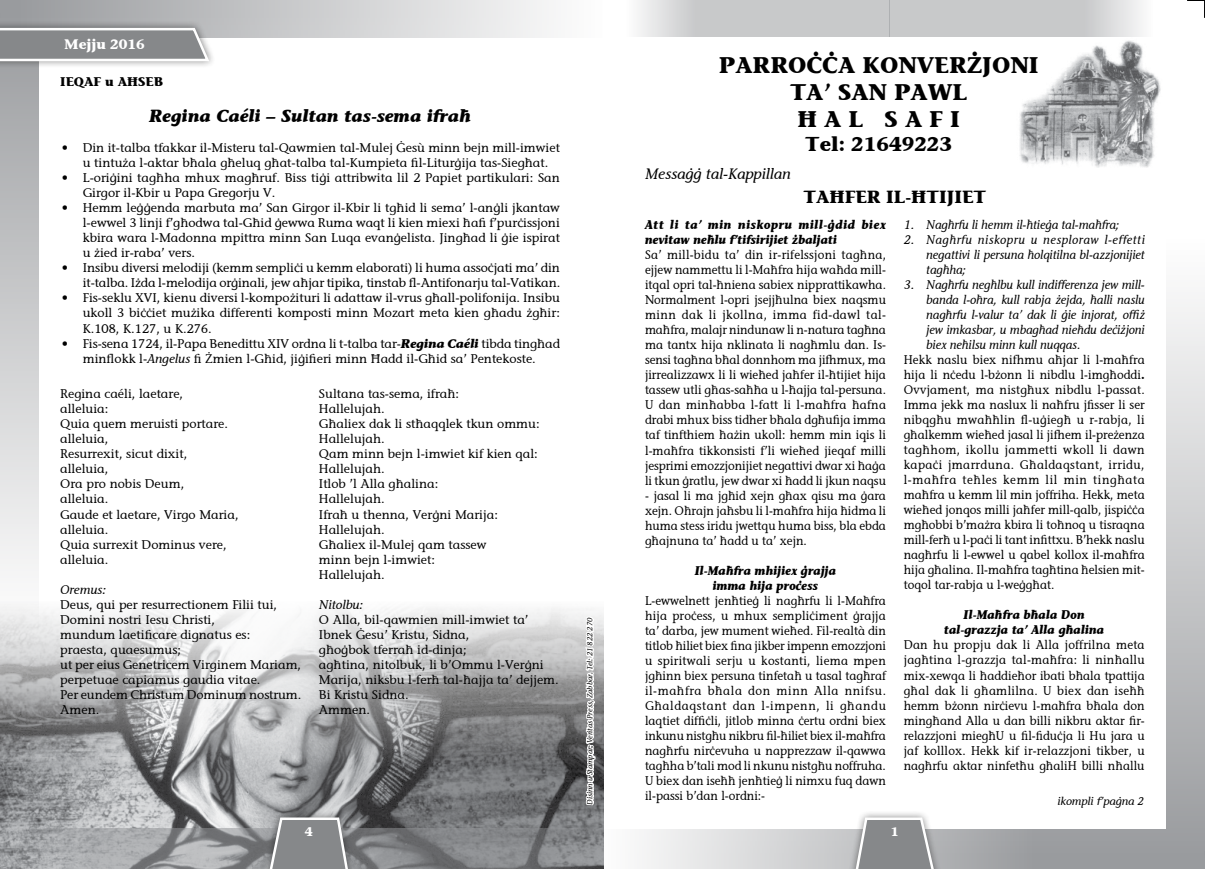
<style>
.page{position:relative;width:1205px;height:869px;background:#fff}
.page>*{position:absolute;margin:0;border:0;box-sizing:border-box;transform-origin:0 0}
.t1{font:22.5px/27px "Malta Stone Informal Bold LP3";color:#000;text-align:center}
.t2{font:20px "Malta Stone Informal Bold LP3";color:#000}
.t3{font:17.5px "Malta Stone Informal Bold Italic LP3";color:#000}
.t4{font:17.5px "Malta Stone Informal Bold LP3";color:#000}
.t5{font:15px "Malta Stone Informal Italic LP3";color:#000}
.t6{font:13.75px "Malta Stone Informal Bold LP3";color:#fff}
.t7{font:12.5px/15px "Malta Stone Informal LP3";color:#000;text-align:justify;scale:.93 1}
.t8{font:12.5px/15px "Malta Stone Informal LP3";color:#000}
.t9{font:12.5px/15px "Malta Stone Informal Italic LP3";color:#000;text-align:justify}
.t10{font:12.5px/15px "Malta Stone Informal Bold Italic LP3";color:#000;text-align:center;scale:.93 1}
.t11{font:12.5px "Malta Stone Informal Bold LP3";color:#000}
.t12{font:12.5px "Malta Stone Informal Bold LP3";color:#fff}
.t13{font:11.25px "Malta Stone Informal Italic LP3";color:#000}
.t14{font:7.5px "Malta Stone Informal Italic LP3";color:#000}
.s1{font-family:"Malta Stone Informal Bold Italic LP3"}
.s2{font-family:"Malta Stone Informal Italic LP3"}
.s3{font-family:"Malta Stone Informal Bold LP3"}
</style>
<div class="page">
<svg style="left:889px;top:0;width:253px;height:37px;background:#cccdce"></svg>
<svg style="left:638px;top:0;width:251px;height:37px;background:#cdcdce"></svg>
<svg style="left:0;top:0;width:1px;height:18px"></svg>
<svg style="left:0;top:850px;width:18px;height:19px"></svg>
<svg style="left:1px;top:0;width:38px;height:571px;background:#cacbcc"></svg>
<div style="left:18px;top:0;width:591px;height:39px;background:linear-gradient(to right,#9a9b9e,#fff)"></div>
<div style="left:0;top:20px;width:216px;height:49px;background:#000;opacity:.47"></div>
<svg style="left:0;top:27px;width:211px;height:36px;background:#9c9ea0"></svg>
<svg style="left:1187px;top:850px;width:18px;height:19px"></svg>
<div style="left:602px;top:239px;width:602px;height:629px;background:linear-gradient(to bottom,#fefefe,#97999c)"></div>
<div style="left:597px;top:55px;width:569px;height:773px;background:#fff"></div>
<svg style="left:1187px;top:0;width:18px;height:18px"></svg>
<svg style="left:604px;top:828px;width:429px;height:40px"></svg>
<div style="left:847px;top:809px;width:95px;height:59px;background:#000;opacity:.47"></div>
<svg style="left:853px;top:815px;width:84px;height:53px;background:#9fa1a3"></svg>
<img style="left:1019px;top:40px;width:142px;height:127px">
<img style="left:1px;top:604px;width:603px;height:264px">
<svg style="left:356px;top:828px;width:246px;height:40px;background:#808284"></svg>
<svg style="left:20px;top:828px;width:241px;height:40px;background:#9fa1a3"></svg>
<div style="left:261px;top:809px;width:95px;height:59px;background:#000;opacity:.47"></div>
<svg style="left:267px;top:815px;width:83px;height:53px;background:#8f9193"></svg>
<svg style="left:583px;top:614px;width:14px;height:193px"></svg>
<p class="t6" style="left:64px;top:36px;width:82px">Mejju 2016</p>
<p class="t11" style="left:60px;top:74px;width:104px">IEQAF u AĦSEB</p>
<h3 class="t3" style="left:149px;top:105px;width:323px">Regina Caéli – Sultan tas-sema ifraħ</h3>
<p class="t8" style="left:83px;top:140px;width:479px;text-indent:-21px">• Din it-talba tfakkar il-Misteru tal-Qawmien tal-Mulej Ġesù minn bejn mill-imwiet u tintuża l-aktar bħala għeluq għat-talba tal-Kumpieta fil-Liturġija tas-Siegħat.</p>
<p class="t8" style="left:83px;top:170px;width:479px;text-indent:-21px">• L-oriġini tagħha mhux magħruf. Biss tiġi attribwita lil 2 Papiet partikulari: San<br>Girgor il-Kbir u Papa Gregorju V.</p>
<p class="t8" style="left:83px;top:200px;width:479px;text-align:justify;text-indent:-21px">• Hemm leġġenda marbuta ma’ San Girgor il-Kbir li tgħid li sema’ l-anġli jkantaw l-ewwel 3 linji f’għodwa tal-Għid ġewwa Ruma waqt li kien miexi ħafi f’purċissjoni kbira wara l-Madonna mpittra minn San Luqa evanġelista. Jingħad li ġie ispirat u żied ir-raba’ vers.</p>
<p class="t8" style="left:62px;top:260px;width:500px;text-align:right">• Insibu diversi melodiji (kemm sempliċi u kemm elaborati) li huma assoċjati ma’ din it-talba. Iżda l-melodija orġinali, jew aħjar tipika, tinstab fl-Antifonarju tal-Vatikan.</p>
<p class="t8" style="left:83px;top:290px;width:479px;text-align:justify;text-indent:-21px">• Fis-seklu XVI, kienu diversi l-kompożituri li adattaw il-vrus għall-polifonija. Insibu ukoll 3 biċċiet mużika differenti komposti minn Mozart meta kien għadu żgħir:<br>K.108, K.127, u K.276.</p>
<p class="t8" style="left:62px;top:335px;width:500px;text-align:center">• Fis-sena 1724, il-Papa Benedittu XIV ordna li t-talba tar-<span class="s1">Regina Caéli</span> tibda tingħad minflokk l-<span class="s2">Angelus</span> fi Żmien l-Għid, jiġifieri minn Ħadd il-Għid sa’ Pentekoste.</p>
<p class="t8" style="left:60px;top:386px;width:180px">Regina caéli, laetare,<br>alleluia:<br>Quia quem meruisti portare. alleluia,<br>Resurrexit, sicut dixit,<br>alleluia,<br>Ora pro nobis Deum,<br>alleluia.<br>Gaude et laetare, Virgo Maria, alleluia.<br>Quia surrexit Dominus vere, alleluia.</p>
<p class="t9" style="left:60px;top:581px;width:47px">Oremus:</p>
<p class="t8" style="left:60px;top:596px;width:243px">Deus, qui per resurrectionem Filii tui,<br>Domini nostri Iesu Christi,<br>mundum laetificare dignatus es:<br>praesta, quaesumus;<br>ut per eius Genetricem Virginem Mariam, perpetuae capiamus gaudia vitae.<br>Per eundem Christum Dominum nostrum.<br>Amen.</p>
<p class="t8" style="left:319px;top:386px;width:222px">Sultana tas-sema, ifraħ:<br>Hallelujah.<br>Għaliex dak li stħaqqlek tkun ommu:<br>Hallelujah.<br>Qam minn bejn l-imwiet kif kien qal:<br>Hallelujah.<br>Itlob ’l Alla għalina:<br>Hallelujah.<br>Ifraħ u thenna, Verġni Marija:<br>Hallelujah.<br>Għaliex il-Mulej qam tassew<br>minn bejn l-imwiet:<br>Hallelujah.</p>
<p class="t9" style="left:319px;top:596px;width:46px">Nitolbu:</p>
<p class="t8" style="left:319px;top:611px;width:241px">O Alla, bil-qawmien mill-imwiet ta’<br>Ibnek Ġesu’ Kristu, Sidna,<br>għoġbok tferraħ id-dinja;<br>agħtina, nitolbuk, li b’Ommu l-Verġni<br>Marija, niksbu l-ferħ tal-ħajja ta’ dejjem.<br>Bi Kristu Sidna.<br>Ammen.</p>
<p class="t12" style="left:305px;top:823px;width:9px">4</p>
<p class="t14" style="left:585px;top:804px;width:188px;rotate:-90deg">Disinn u Stampar: Veritas Press, Zabbar. Tel: 21 822 270</p>
<h1 class="t1" style="left:719px;top:51px;width:321px">PARROĊĊA KONVERŻJONI<br>TA’ SAN PAWL<br>Ħ A L S A F I</h1>
<h2 class="t2" style="left:805px;top:132px;width:148px">Tel: 21649223</h2>
<p class="t5" style="left:645px;top:165px;width:147px">Messaġġ tal-Kappillan</p>
<h3 class="t4" style="left:803px;top:186px;width:184px">TAĦFER IL-ĦTIJIET</h3>
<p class="t10" style="left:645px;top:217px;width:261px;text-align:left">Att li ta’ min niskopru mill-ġdid biex nevitaw neħlu f’tifsirijiet żbaljati</p>
<p class="t7" style="left:645px;top:247px;width:261px">Sa’ mill-bidu ta’ din ir-rifelssjoni tagħna, ejjew nammettu li l-Maħfra hija waħda mill&shy;itqal opri tal-ħniena sabiex nipprattikawha.<br>Normalment l-opri jsejjħulna biex naqsmu minn dak li jkollna, imma fid-dawl tal&shy;maħfra, malajr nindunaw li n-natura tagħna ma tantx hija nklinata li nagħmlu dan. Is&shy;sensi tagħna bħal donnhom ma jifhmux, ma jirrealizzawx li li wieħed jaħfer il-ħtijiet hija tassew utli għas-saħħa u l-ħajja tal-persuna.<br>U dan minħabba l-fatt li l-maħfra ħafna drabi mhux biss tidher bħala dgħufija imma taf tinfthiem ħażin ukoll: hemm min iqis li l-maħfra tikkonsisti f’li wieħed jieqaf milli jesprimi emozzjonijiet negattivi dwar xi ħaġa li tkun ġratlu, jew dwar xi ħadd li jkun naqsu</p>
<p class="t7" style="left:645px;top:487px;width:261px">- jasal li ma jgħid xejn għax qisu ma ġara xejn. Oħrajn jaħsbu li l-maħfra hija ħidma li huma stess iridu jwettqu huma biss, bla ebda għajnuna ta’ ħadd u ta’ xejn.</p>
<p class="t10" style="left:695px;top:562px;width:154px">Il-Maħfra mhijiex ġrajja imma hija proċess</p>
<p class="t7" style="left:645px;top:592px;width:261px">L-ewwelnett jenħtieġ li nagħrfu li l-Maħfra hija proċess, u mhux sempliċiment ġrajja ta’ darba, jew mument wieħed. Fil-realtà din titlob ħiliet biex fina jikber impenn emozzjoni u spiritwali serju u kostanti, liema mpen jgħinn biex persuna tinfetaħ u tasal tagħraf il-maħfra bħala don minn Alla nnifsu.<br>Għaldaqstant dan l-impenn, li għandu laqtiet diffiċli, jitlob minna ċertu ordni biex inkunu nistgħu nikbru fil-ħiliet biex il-maħfra nagħrfu nirċevuha u napprezzaw il-qawwa tagħha b’tali mod li nkunu nistgħu noffruha.<br>U biex dan iseħħ jenħtieġ li nimxu fuq dawn il-passi b’dan l-ordni:-</p>
<p class="t9" style="left:904px;top:217px;width:217px">1. Nagħrfu li hemm il-ħtieġa tal-maħfra;</p>
<p class="t9" style="left:926px;top:232px;width:220px;text-indent:-22px">2. Nagħrfu niskopru u nesploraw l-effetti negattivi li persuna ħolqitilna bl-azzjonijiet tagħha;</p>
<p class="t9" style="left:926px;top:277px;width:220px;text-indent:-22px">3. Nagħrfu negħlbu kull indifferenza jew mill&shy;banda l-oħra, kull rabja żejda, ħalli naslu nagħrfu l-valur ta’ dak li ġie injorat, offiż jew imkasbar, u mbagħad nieħdu deċiżjoni biex neħilsu minn kull nuqqas.</p>
<p class="t7" style="left:904px;top:352px;width:261px">Hekk naslu biex nifhmu aħjar li l-maħfra hija li nċedu l-bżonn li nibdlu l-imgħoddi<span class="s3">.<br></span>Ovvjament, ma nistgħux nibdlu l-passat.<br>Imma jekk ma naslux li naħfru jfisser li ser nibqgħu mwaħħlin fl-uġiegħ u r-rabja, li għalkemm wieħed jasal li jifhem il-preżenza tagħhom, ikollu jammetti wkoll li dawn kapaċi jmarrduna. Għaldaqstant, irridu, l-maħfra teħles kemm lil min tingħata maħfra u kemm lil min joffriha. Hekk, meta wieħed jonqos milli jaħfer mill-qalb, jispiċċa mgħobbi b’mażra kbira li toħnoq u tisraqna mill-ferħ u l-paċi li tant infittxu. B’hekk naslu nagħrfu li l-ewwel u qabel kollox il-maħfra hija għalina. Il-maħfra tagħtina ħelsien mit&shy;toqol tar-rabja u l-weġgħat.</p>
<p class="t10" style="left:944px;top:607px;width:174px">Il-Maħfra bħala Don tal-grazzja ta’ Alla għalina</p>
<p class="t7" style="left:904px;top:637px;width:261px">Dan hu propju dak li Alla joffrilna meta jagħtina l-grazzja tal-maħfra: li ninħallu mix-xewqa li ħaddieħor ibati bħala tpattija għal dak li għamlilna. U biex dan iseħħ hemm bżonn nirċievu l-maħfra bħala don mingħand Alla u dan billi nikbru aktar fir&shy;relazzjoni miegħU u fil-fiduċja li Hu jara u jaf kolllox. Hekk kif ir-relazzjoni tikber, u nagħrfu aktar ninfetħu għaliH billi nħallu</p>
<p class="t13" style="left:1057px;top:794px;width:88px">ikompli f’paġna 2</p>
<p class="t12" style="left:891px;top:823px;width:9px">1</p>
</div>
